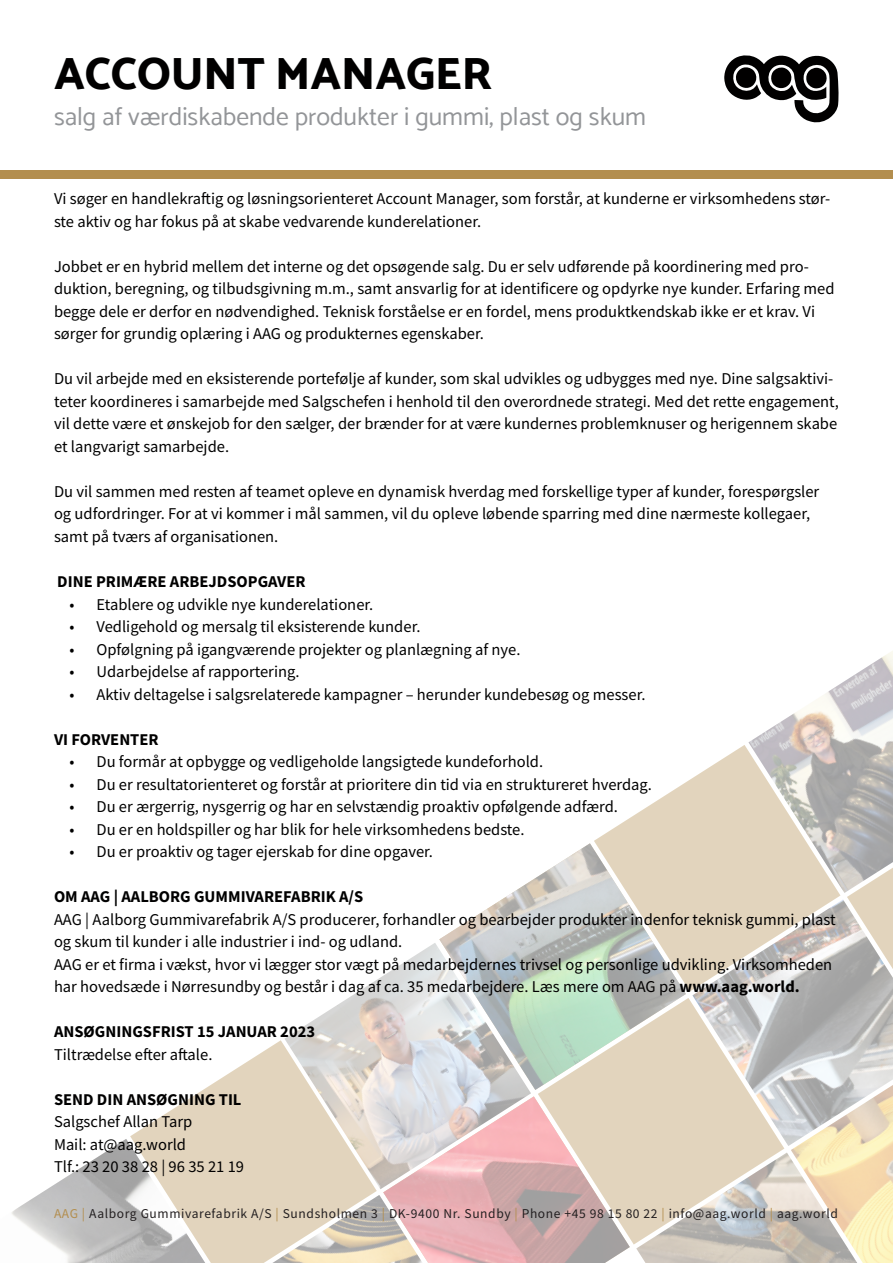
<style>
.page{position:relative;width:893px;height:1263px;background:#fff}
.page>*{position:absolute;margin:0;border:0;box-sizing:border-box;transform-origin:0 0}
.t1{font:800 45px "Catamaran";color:#010000}
.t2{font:25.5px "Catamaran";color:#939598}
.t3{font:16.5px/22.5px "Source Sans Pro";color:#010000}
.t4{font:700 16.5px "Source Sans Pro";color:#010000}
.t5{font:13.5px "Source Sans Pro";letter-spacing:.045em;color:#231f20}
.s1{font-weight:700}
.s2{color:#b38e4e}
</style>
<div class="page">
<img style="left:636px;top:1152px;width:155px;height:111px">
<img style="left:791px;top:1146px;width:102px;height:117px">
<img style="left:377px;top:1195px;width:6px;height:68px">
<img style="left:383px;top:1096px;width:247px;height:167px">
<svg style="left:538px;top:998px;width:246px;height:246px;background:#d9cabc"></svg>
<img style="left:692px;top:900px;width:201px;height:246px">
<svg style="left:847px;top:893px;width:46px;height:154px;background:#c6c2bb"></svg>
<svg style="left:130px;top:1040px;width:247px;height:223px;fill:#e2d4bd"></svg>
<img style="left:439px;top:843px;width:247px;height:247px">
<svg style="left:594px;top:745px;width:246px;height:246px;fill:#e2d4bd"></svg>
<img style="left:748px;top:651px;width:145px;height:242px">
<img style="left:11px;top:1139px;width:196px;height:124px">
<img style="left:284px;top:943px;width:247px;height:246px">
<div style="left:0;top:170px;width:893px;height:9px;background:#b38e4e"></div>
<svg style="left:724px;top:55px;width:115px;height:68px"></svg>
<p class="t1" style="left:54px;top:47px;width:440px">ACCOUNT MANAGER</p>
<p class="t2" style="left:54px;top:101px;width:594px">salg af værdiskabende produkter i gummi, plast og skum</p>
<p class="t3" style="left:54px;top:188px;width:778px">Vi søger en handlekraftig og løsningsorienteret Account Manager, som forstår, at kunderne er virksomhedens stør&shy;ste aktiv og har fokus på at skabe vedvarende kunderelationer.</p>
<p class="t3" style="left:54px;top:255px;width:782px">Jobbet er en hybrid mellem det interne og det opsøgende salg. Du er selv udførende på koordinering med pro&shy;duktion, beregning, og tilbudsgivning m.m., samt ansvarlig for at identificere og opdyrke nye kunder. Erfaring med begge dele er derfor en nødvendighed. Teknisk forståelse er en fordel, mens produktkendskab ikke er et krav. Vi sørger for grundig oplæring i AAG og produkternes egenskaber.</p>
<p class="t3" style="left:54px;top:368px;width:787px">Du vil arbejde med en eksisterende portefølje af kunder, som skal udvikles og udbygges med nye. Dine salgsaktivi&shy;teter koordineres i samarbejde med Salgschefen i henhold til den overordnede strategi. Med det rette engagement, vil dette være et ønskejob for den sælger, der brænder for at være kundernes problemknuser og herigennem skabe et langvarigt samarbejde.</p>
<p class="t3" style="left:54px;top:480px;width:767px">Du vil sammen med resten af teamet opleve en dynamisk hverdag med forskellige typer af kunder, forespørgsler og udfordringer. For at vi kommer i mål sammen, vil du opleve løbende sparring med dine nærmeste kollegaer, samt på tværs af organisationen.</p>
<p class="t4" style="left:57px;top:570px;width:250px">DINE PRIMÆRE ARBEJDSOPGAVER</p>
<p class="t3" style="left:70px;top:593px;width:305px">• Etablere og udvikle nye kunderelationer.</p>
<p class="t3" style="left:70px;top:615px;width:353px">• Vedligehold og mersalg til eksisterende kunder.</p>
<p class="t3" style="left:70px;top:638px;width:452px">• Opfølgning på igangværende projekter og planlægning af nye.</p>
<p class="t3" style="left:70px;top:660px;width:231px">• Udarbejdelse af rapportering.</p>
<p class="t3" style="left:70px;top:683px;width:578px">• Aktiv deltagelse i salgsrelaterede kampagner – herunder kundebesøg og messer.</p>
<p class="t4" style="left:54px;top:728px;width:106px">VI FORVENTER</p>
<p class="t3" style="left:70px;top:750px;width:475px">• Du formår at opbygge og vedligeholde langsigtede kundeforhold.</p>
<p class="t3" style="left:70px;top:773px;width:584px">• Du er resultatorienteret og forstår at prioritere din tid via en struktureret hverdag.</p>
<p class="t3" style="left:70px;top:795px;width:550px">• Du er ærgerrig, nysgerrig og har en selvstændig proaktiv opfølgende adfærd.</p>
<p class="t3" style="left:70px;top:818px;width:457px">• Du er en holdspiller og har blik for hele virksomhedens bedste.</p>
<p class="t3" style="left:70px;top:840px;width:365px">• Du er proaktiv og tager ejerskab for dine opgaver.</p>
<p class="t4" style="left:54px;top:885px;width:311px">OM AAG | AALBORG GUMMIVAREFABRIK A/S</p>
<p class="t3" style="left:54px;top:908px;width:783px">AAG | Aalborg Gummivarefabrik A/S producerer, forhandler og bearbejder produkter indenfor teknisk gummi, plast og skum til kunder i alle industrier i ind- og udland.</p>
<p class="t3" style="left:54px;top:953px;width:780px">AAG er et firma i vækst, hvor vi lægger stor vægt på medarbejdernes trivsel og personlige udvikling. Virksomheden har hovedsæde i Nørresundby og består i dag af ca. 35 medarbejdere. Læs mere om AAG på <span class="s1">www.aag.world.</span></p>
<p class="t4" style="left:54px;top:1020px;width:263px">ANSØGNINGSFRIST 15 JANUAR 2023</p>
<p class="t3" style="left:54px;top:1043px;width:160px">Tiltrædelse efter aftale.</p>
<p class="t4" style="left:54px;top:1088px;width:189px">SEND DIN ANSØGNING TIL</p>
<p class="t3" style="left:54px;top:1110px;width:140px">Salgschef Allan Tarp</p>
<p class="t3" style="left:54px;top:1133px;width:134px">Mail: at@aag.world</p>
<p class="t3" style="left:54px;top:1155px;width:192px">Tlf.: 23 20 38 28 | 96 35 21 19</p>
<p class="t5" style="left:54px;top:1205px;width:785px"><span class="s2">AAG |</span> Aalborg Gummivarefabrik A/S <span class="s2">|</span> Sundsholmen 3 <span class="s2">|</span> DK-9400 Nr. Sundby <span class="s2">|</span> Phone +45 98 15 80 22 <span class="s2">|</span> info@aag.world <span class="s2">|</span> aag.world</p>
</div>
